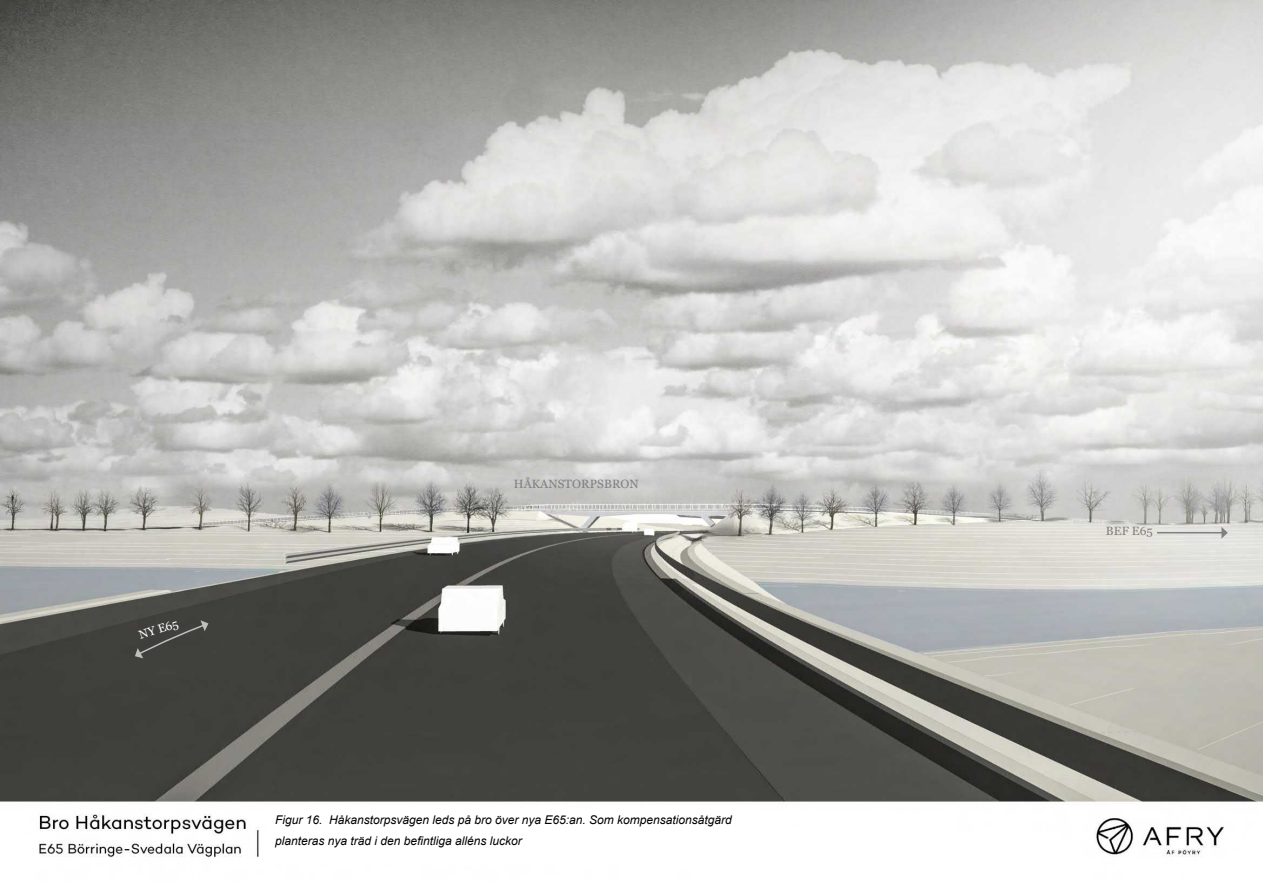
<style>
.page{position:relative;width:1263px;height:893px;background:#fff}
.page>*{position:absolute;margin:0;border:0;box-sizing:border-box;transform-origin:0 0}
.t1{font:italic 12px/21px "Arial";color:#000}
.TOC_1{font:12px "Georgia";letter-spacing:.01em;color:#808080}
.TOC_1-2{font:12px "Georgia";color:#fff}
</style>
<div class="page">
<img style="left:0;top:0;width:1263px;height:858px">
<div style="left:266px;top:809px;width:428px;height:55px;background:#fff"></div>
<svg style="left:135px;top:620px;width:73px;height:38px"></svg>
<hr style="left:1157px;top:532px;width:65px;height:1px;background:#808080">
<svg style="left:1221px;top:527px;width:7px;height:12px"></svg>
<p class="TOC_1-2" style="left:137px;top:628px;width:42px;rotate:-18deg">NY E65</p>
<p class="TOC_1" style="left:514px;top:477px;width:127px">HÅKANSTORPSBRON</p>
<p class="t1" style="left:275px;top:809px;width:458px">Figur 16. Håkanstorpsvägen leds på bro över nya E65:an. Som kompensationsåtgärd planteras nya träd i den befintliga alléns luckor</p>
<p class="TOC_1" style="left:1106px;top:524px;width:48px">BEF E65</p>
</div>
